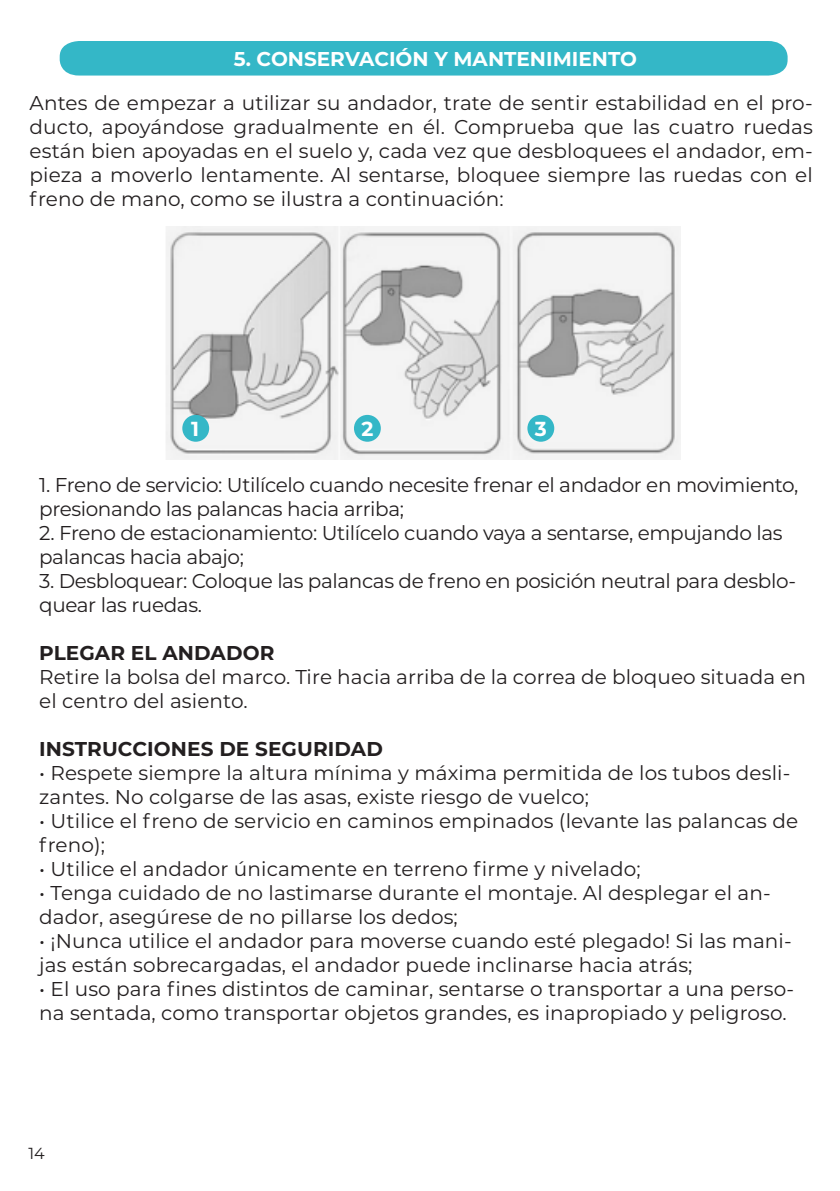
<style>
.page{position:relative;width:840px;height:1191px;background:#fff}
.page>*{position:absolute;margin:0;border:0;box-sizing:border-box;transform-origin:0 0}
.t1{font:700 20.2px "Montserrat";color:#fff}
.t2{font:20px/24px "Montserrat";letter-spacing:.005em;color:#231f20}
.t3{font:20px/24px "Montserrat";letter-spacing:-.02em;color:#231f20}
.t4{font:700 20px "Montserrat";letter-spacing:.005em;color:#231f20}
.t5{font:700 20px "Montserrat";color:#fff}
.t6{font:16px "Montserrat";color:#231f20}
</style>
<div class="page">
<div style="left:60px;top:41px;width:727px;height:35px;background:#34b7c7"></div>
<img style="left:166px;top:227px;width:514px;height:232px">
<div style="left:182px;top:415px;width:27px;height:27px;background:#34b7c7;border-radius:50%"></div>
<div style="left:354px;top:415px;width:26px;height:27px;background:#34b7c7;border-radius:50%"></div>
<div style="left:527px;top:415px;width:27px;height:27px;background:#34b7c7;border-radius:50%"></div>
<p class="t5" style="left:234px;top:45px;width:404px">5. CONSERVACIÓN Y MANTENIMIENTO</p>
<p class="t2" style="left:30px;top:90px;width:784px;text-align:justify">Antes de empezar a utilizar su andador, trate de sentir estabilidad en el pro&shy;ducto, apoyándose gradualmente en él. Comprueba que las cuatro ruedas están bien apoyadas en el suelo y, cada vez que desbloquees el andador, em&shy;pieza a moverlo lentamente. Al sentarse, bloquee siempre las ruedas con el freno de mano, como se ilustra a continuación:</p>
<p class="t1" style="left:191px;top:414px;width:9px">1</p>
<p class="t1" style="left:361px;top:414px;width:13px">2</p>
<p class="t1" style="left:534px;top:414px;width:14px">3</p>
<p class="t3" style="left:39px;top:472px;width:760px">1. Freno de servicio: Utilícelo cuando necesite frenar el andador en movimiento, presionando las palancas hacia arriba;</p>
<p class="t3" style="left:39px;top:520px;width:744px">2. Freno de estacionamiento: Utilícelo cuando vaya a sentarse, empujando las palancas hacia abajo;</p>
<p class="t3" style="left:39px;top:568px;width:757px">3. Desbloquear: Coloque las palancas de freno en posición neutral para desblo&shy;quear las ruedas.</p>
<p class="t4" style="left:39px;top:638px;width:236px">PLEGAR EL ANDADOR</p>
<p class="t2" style="left:39px;top:664px;width:768px">Retire la bolsa del marco. Tire hacia arriba de la correa de bloqueo situada en el centro del asiento.</p>
<p class="t4" style="left:39px;top:734px;width:345px">INSTRUCCIONES DE SEGURIDAD</p>
<p class="t2" style="left:39px;top:760px;width:752px">• Respete siempre la altura mínima y máxima permitida de los tubos desli&shy;zantes. No colgarse de las asas, existe riesgo de vuelco;</p>
<p class="t2" style="left:39px;top:808px;width:760px">• Utilice el freno de servicio en caminos empinados (levante las palancas de freno);</p>
<p class="t2" style="left:39px;top:856px;width:602px">• Utilice el andador únicamente en terreno firme y nivelado;</p>
<p class="t2" style="left:39px;top:880px;width:732px">• Tenga cuidado de no lastimarse durante el montaje. Al desplegar el an&shy;dador, asegúrese de no pillarse los dedos;</p>
<p class="t2" style="left:39px;top:928px;width:753px">• ¡Nunca utilice el andador para moverse cuando esté plegado! Si las mani&shy;jas están sobrecargadas, el andador puede inclinarse hacia atrás;</p>
<p class="t2" style="left:39px;top:976px;width:756px">• El uso para fines distintos de caminar, sentarse o transportar a una perso&shy;na sentada, como transportar objetos grandes, es inapropiado y peligroso.</p>
<p class="t6" style="left:28px;top:1142px;width:18px">14</p>
</div>
